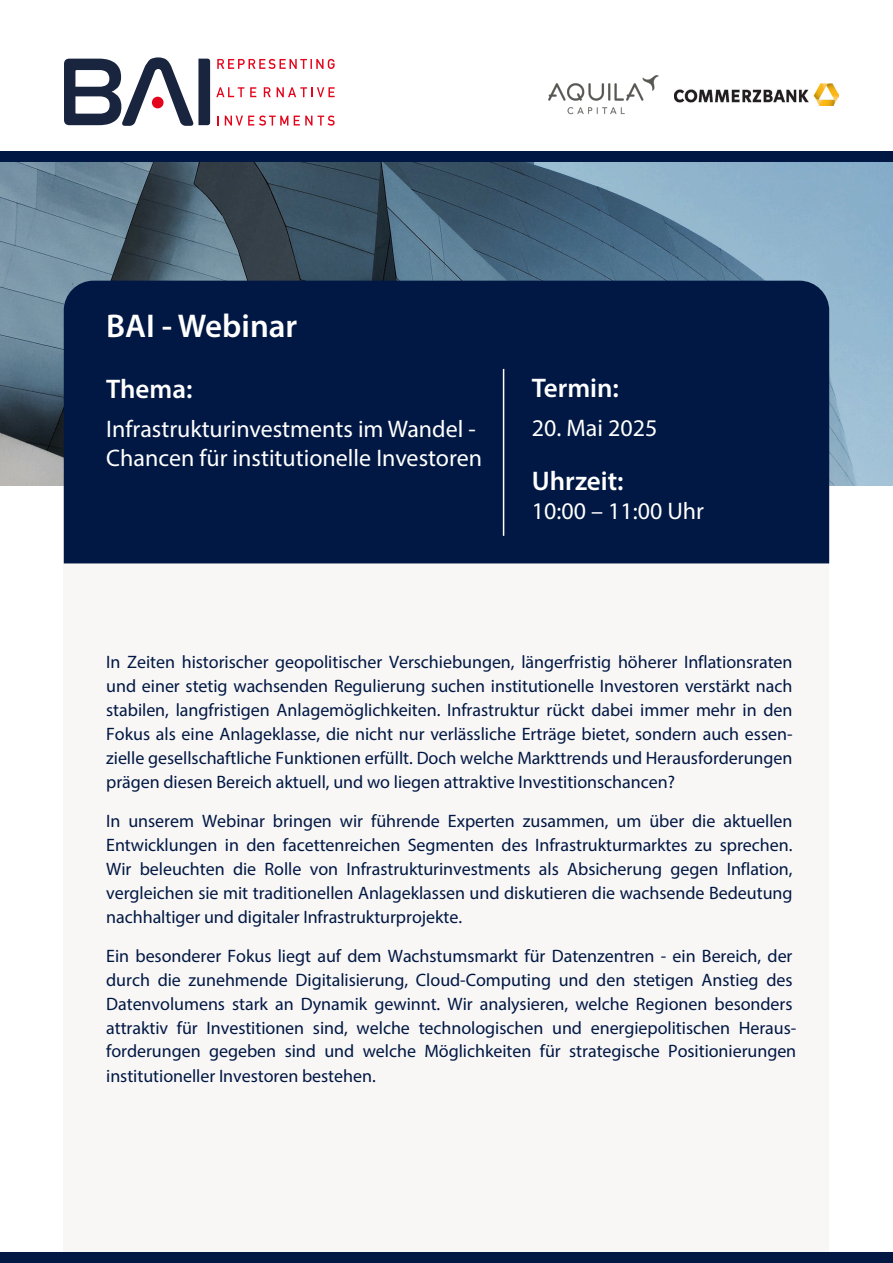
<style>
.page{position:relative;width:893px;height:1263px;background:#fff}
.page>*{position:absolute;margin:0;border:0;box-sizing:border-box;transform-origin:0 0}
.t1{font:600 33px "Myriad Pro";color:#fff}
.t2{font:600 27px "Myriad Pro";color:#fff}
.t3{font:24px/28.8px "Myriad Pro";color:#fff}
.Fließtext{font:18px/24px "Myriad Pro";letter-spacing:-.005em;color:#001843;text-align:justify}
</style>
<div class="page">
<div style="left:64px;top:485px;width:765px;height:778px;background:#f9f6f6"></div>
<div style="left:0;top:1252px;width:893px;height:11px;background:#001843"></div>
<img style="left:0;top:162px;width:893px;height:323px">
<div style="left:0;top:151px;width:893px;height:11px;background:#001843"></div>
<div style="left:64px;top:281px;width:765px;height:282px;background:#001843"></div>
<svg style="left:64px;top:57px;width:146px;height:69px"></svg>
<div style="left:152px;top:97px;width:12px;height:11px;background:#e3051c;border-radius:50%"></div>
<svg style="left:217px;top:116px;width:2px;height:10px"></svg>
<svg style="left:294px;top:116px;width:41px;height:10px"></svg>
<svg style="left:216px;top:87px;width:28px;height:10px"></svg>
<svg style="left:250px;top:87px;width:6px;height:10px"></svg>
<svg style="left:264px;top:87px;width:7px;height:10px"></svg>
<svg style="left:225px;top:116px;width:63px;height:10px"></svg>
<svg style="left:277px;top:87px;width:58px;height:10px"></svg>
<svg style="left:217px;top:59px;width:118px;height:10px"></svg>
<hr style="left:503px;top:369px;width:1px;height:167px;background:#fff">
<img style="left:548px;top:75px;width:111px;height:40px">
<img style="left:674px;top:83px;width:165px;height:22px">
<p class="t1" style="left:106px;top:305px;width:193px">BAI - Webinar</p>
<p class="t2" style="left:106px;top:372px;width:88px">Thema:</p>
<p class="t3" style="left:106px;top:415px;width:377px">Infrastrukturinvestments im Wandel -<br>Chancen für institutionelle Investoren</p>
<p class="t2" style="left:532px;top:371px;width:89px">Termin:</p>
<p class="t3" style="left:532px;top:414px;width:127px">20. Mai 2025</p>
<p class="t2" style="left:532px;top:464px;width:93px">Uhrzeit:</p>
<p class="t3" style="left:532px;top:496px;width:174px">10:00 – 11:00 Uhr</p>
<p class="Fließtext" style="left:106px;top:650px;width:688px">In Zeiten historischer geopolitischer Verschiebungen, längerfristig höherer Inflationsraten und einer stetig wachsenden Regulierung suchen institutionelle Investoren verstärkt nach stabilen, langfristigen Anlagemöglichkeiten. Infrastruktur rückt dabei immer mehr in den Fokus als eine Anlageklasse, die nicht nur verlässliche Erträge bietet, sondern auch essen&shy;zielle gesellschaftliche Funktionen erfüllt. Doch welche Markttrends und Herausforderungen prägen diesen Bereich aktuell, und wo liegen attraktive Investitionschancen?</p>
<p class="Fließtext" style="left:106px;top:809px;width:688px">In unserem Webinar bringen wir führende Experten zusammen, um über die aktuellen Entwicklungen in den facettenreichen Segmenten des Infrastrukturmarktes zu sprechen.<br>Wir beleuchten die Rolle von Infrastrukturinvestments als Absicherung gegen Inflation, vergleichen sie mit traditionellen Anlageklassen und diskutieren die wachsende Bedeutung nachhaltiger und digitaler Infrastrukturprojekte.</p>
<p class="Fließtext" style="left:106px;top:943px;width:692px;text-align:left">Ein besonderer Fokus liegt auf dem Wachstumsmarkt für Datenzentren - ein Bereich, der durch die zunehmende Digitalisierung, Cloud-Computing und den stetigen Anstieg des Datenvolumens stark an Dynamik gewinnt. Wir analysieren, welche Regionen besonders attraktiv für Investitionen sind, welche technologischen und energiepolitischen Heraus&shy;forderungen gegeben sind und welche Möglichkeiten für strategische Positionierungen institutioneller Investoren bestehen.</p>
</div>
